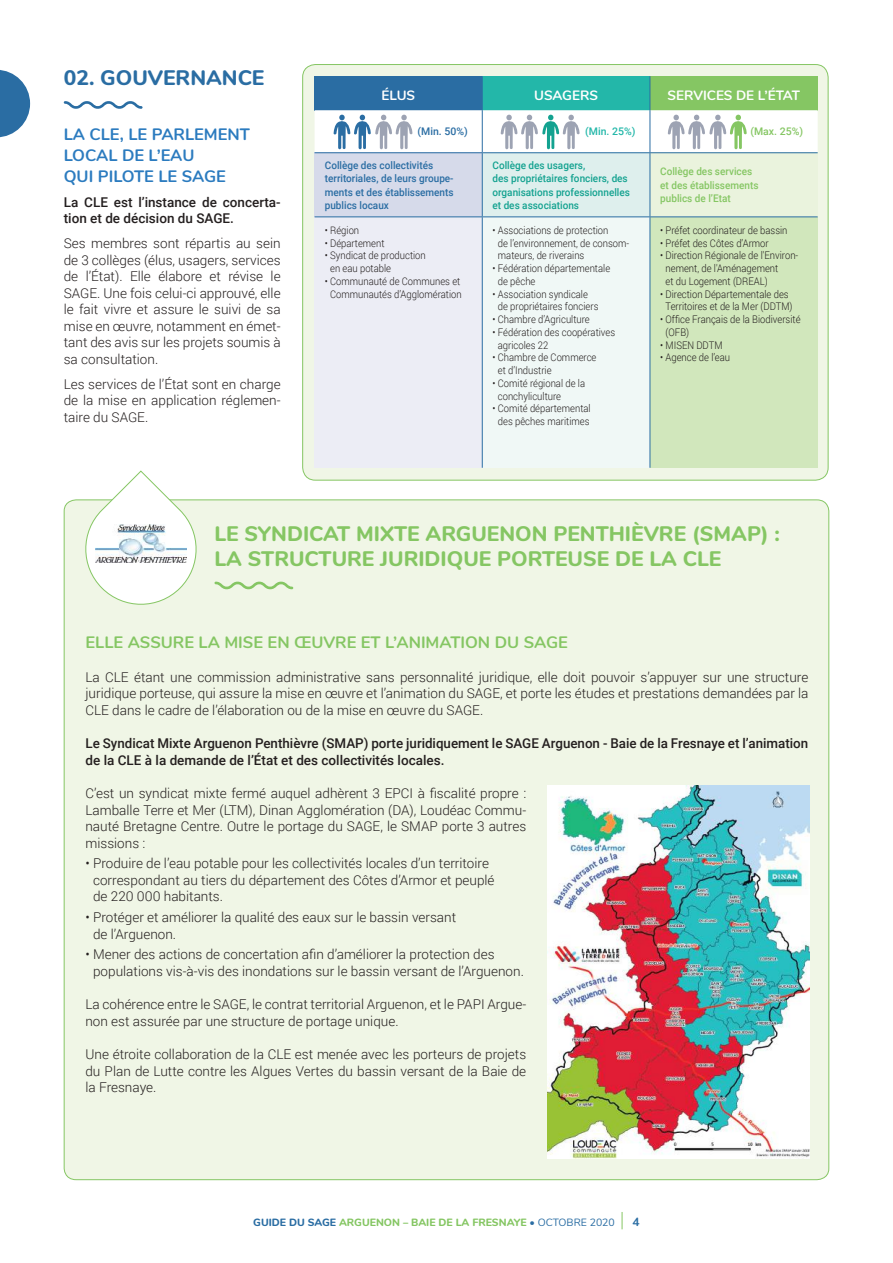
<style>
.page{position:relative;width:893px;height:1263px;background:#fff}
.page>*{position:absolute;margin:0;border:0;box-sizing:border-box;transform-origin:0 0}
.t1{font:800 21px/25.5px "Nunito";color:#85c663}
.t2{font:800 21px "Nunito";color:#2a6da3}
.t3{font:700 16.5px/21px "Nunito";color:#2b7bbf}
.t4{font:700 16.5px "Nunito";color:#85c663}
.t5{font:300 13.5px/16.5px "Roboto";color:#241f1f;text-align:justify}
.t6{font:500 13.5px/16.5px "Roboto";color:#241f1f}
.t7{font:700 13.5px "Nunito";color:#fff}
.t8{font:700 12px "Nunito";color:#2a6da3}
.t9{font:300 10.5px/12.8px "Roboto";color:#241f1f;scale:.9 1}
.t10{font:500 10.5px/13.5px "Roboto";color:#13a290;scale:.95 1}
.t11{font:500 10.5px/13.5px "Roboto";color:#2a6da3;scale:.95 1}
.t12{font:500 10.5px/13.5px "Roboto";color:#85c663;scale:.95 1}
.t13{font:800 10.5px "Nunito";color:#85c663}
.t14{font:500 10.5px "Roboto";color:#2a6da3}
.t15{font:500 10.5px "Roboto";color:#23b7a9}
.t16{font:500 10.5px "Roboto";color:#85c663}
.s1{color:#2a6da3}
.s2{font-weight:400;color:#2a6da3}
</style>
<div class="page">
<svg style="left:622px;top:1212px;width:1px;height:17px"></svg>
<div style="left:303px;top:65px;width:525px;height:415px;background:#f0f6e6;border-radius:13px"></div>
<div style="left:64px;top:500px;width:765px;height:680px;background:#f0f6e6;border-radius:12px"></div>
<svg style="left:214px;top:582px;width:79px;height:7px"></svg>
<svg style="left:80px;top:470px;width:123px;height:135px"></svg>
<svg style="left:64px;top:101px;width:79px;height:8px"></svg>
<svg style="left:0;top:70px;width:30px;height:67px"></svg>
<img style="left:547px;top:786px;width:262px;height:373px">
<div style="left:315px;top:76px;width:167px;height:34px;background:#2a6da3"></div>
<div style="left:482px;top:76px;width:168px;height:34px;background:#23b7a9"></div>
<div style="left:650px;top:76px;width:168px;height:34px;background:#85c663"></div>
<div style="left:315px;top:153px;width:167px;height:64px;background:#d6daea"></div>
<div style="left:482px;top:153px;width:168px;height:64px;background:#deefed"></div>
<div style="left:650px;top:153px;width:168px;height:64px;background:#eaf3dd"></div>
<div style="left:315px;top:217px;width:167px;height:251px;background:#ecedf5"></div>
<div style="left:482px;top:217px;width:168px;height:251px;background:#f0f8f6"></div>
<div style="left:650px;top:217px;width:168px;height:251px;background:#d1e7bc"></div>
<hr style="left:482px;top:76px;width:1px;height:34px;background:#2a6da3">
<hr style="left:650px;top:76px;width:1px;height:34px;background:#2a6da3">
<hr style="left:482px;top:153px;width:1px;height:63px;background:#2a6da3">
<hr style="left:650px;top:153px;width:1px;height:63px;background:#2a6da3">
<hr style="left:315px;top:216px;width:167px;height:1px;background:#2a6da3">
<hr style="left:482px;top:217px;width:1px;height:251px;background:#2a6da3">
<hr style="left:482px;top:216px;width:168px;height:1px;background:#2a6da3">
<hr style="left:650px;top:217px;width:1px;height:251px;background:#2a6da3">
<hr style="left:650px;top:216px;width:168px;height:1px;background:#2a6da3">
<svg style="left:315px;top:110px;width:503px;height:43px;background:#e5ecee"></svg>
<h1 class="t2" style="left:64px;top:62px;width:202px">02. GOUVERNANCE</h1>
<p class="t3" style="left:64px;top:123px;width:188px">LA CLE, LE PARLEMENT<br>LOCAL DE L’EAU<br>QUI PILOTE LE SAGE</p>
<p class="t6" style="left:64px;top:193px;width:218px">La CLE est l’instance de concerta&shy;tion et de décision du SAGE.</p>
<p class="t5" style="left:64px;top:235px;width:218px">Ses membres sont répartis au sein de 3 collèges (élus, usagers, services de l’État). Elle élabore et révise le SAGE. Une fois celui-ci approuvé, elle le fait vivre et assure le suivi de sa mise en œuvre, notamment en émet&shy;tant des avis sur les projets soumis à sa consultation.</p>
<p class="t5" style="left:64px;top:375px;width:218px">Les services de l’État sont en charge de la mise en application réglemen&shy;taire du SAGE.</p>
<p class="t7" style="left:382px;top:85px;width:35px">ÉLUS</p>
<p class="t7" style="left:534px;top:85px;width:65px">USAGERS</p>
<p class="t7" style="left:668px;top:85px;width:134px">SERVICES DE L’ÉTAT</p>
<p class="t14" style="left:417px;top:124px;width:52px">(Min. 50%)</p>
<p class="t15" style="left:585px;top:124px;width:52px">(Min. 25%)</p>
<p class="t16" style="left:750px;top:124px;width:54px">(Max. 25%)</p>
<p class="t11" style="left:325px;top:158px;width:137px">Collège des collectivités territoriales, de leurs groupe&shy;ments et des établissements publics locaux</p>
<p class="t10" style="left:492px;top:158px;width:146px">Collège des usagers,<br>des propriétaires fonciers, des organisations professionnelles et des associations</p>
<p class="t12" style="left:660px;top:164px;width:105px">Collège des services et des établissements publics de l’Etat</p>
<p class="t9" style="left:325px;top:223px;width:40px">• Région</p>
<p class="t9" style="left:325px;top:236px;width:68px">• Département</p>
<p class="t9" style="left:330px;top:249px;width:108px;text-indent:-5px">• Syndicat de production en eau potable</p>
<p class="t9" style="left:325px;top:274px;width:154px;text-align:center">• Communauté de Communes et<br>Communautés d’Agglomération</p>
<p class="t9" style="left:660px;top:223px;width:143px">• Préfet coordinateur de bassin</p>
<p class="t9" style="left:660px;top:236px;width:122px">• Préfet des Côtes d’Armor</p>
<p class="t9" style="left:666px;top:249px;width:149px;text-indent:-5px">• Direction Régionale de l'Environ&shy;nement, de l'Aménagement<br>et du Logement (DREAL)</p>
<p class="t9" style="left:660px;top:287px;width:149px;text-align:center">• Direction Départementale des<br>Territoires et de la Mer (DDTM)</p>
<p class="t9" style="left:666px;top:313px;width:151px;text-indent:-5px">• Office Français de la Biodiversité (OFB)</p>
<p class="t9" style="left:660px;top:338px;width:71px">• MISEN DDTM</p>
<p class="t9" style="left:660px;top:351px;width:79px">• Agence de l’eau</p>
<p class="t9" style="left:498px;top:223px;width:147px;text-indent:-5px">• Associations de protection<br>de l’environnement, de consom&shy;mateurs, de riverains</p>
<p class="t9" style="left:498px;top:262px;width:126px;text-indent:-5px">• Fédération départementale de pêche</p>
<p class="t9" style="left:498px;top:287px;width:113px;text-indent:-5px">• Association syndicale de propriétaires fonciers</p>
<p class="t9" style="left:492px;top:313px;width:110px">• Chambre d’Agriculture</p>
<p class="t9" style="left:498px;top:325px;width:132px;text-indent:-5px">• Fédération des coopératives agricoles 22</p>
<p class="t9" style="left:498px;top:351px;width:111px;text-indent:-5px">• Chambre de Commerce et d’Industrie</p>
<p class="t9" style="left:498px;top:376px;width:98px;text-indent:-5px">• Comité régional de la conchyliculture</p>
<p class="t9" style="left:492px;top:402px;width:111px;text-align:center">• Comité départemental des pêches maritimes</p>
<h1 class="t1" style="left:214px;top:520px;width:567px">LE SYNDICAT MIXTE ARGUENON PENTHIÈVRE (SMAP) :<br>LA STRUCTURE JURIDIQUE PORTEUSE DE LA CLE</h1>
<p class="t4" style="left:85px;top:630px;width:484px">ELLE ASSURE LA MISE EN ŒUVRE ET L’ANIMATION DU SAGE</p>
<p class="t5" style="left:85px;top:668px;width:724px">La CLE étant une commission administrative sans personnalité juridique, elle doit pouvoir s’appuyer sur une structure juridique porteuse, qui assure la mise en œuvre et l’animation du SAGE, et porte les études et prestations demandées par la CLE dans le cadre de l’élaboration ou de la mise en œuvre du SAGE.</p>
<p class="t6" style="left:85px;top:735px;width:724px">Le Syndicat Mixte Arguenon Penthièvre (SMAP) porte juridiquement le SAGE Arguenon - Baie de la Fresnaye et l’animation de la CLE à la demande de l’État et des collectivités locales.</p>
<p class="t5" style="left:85px;top:785px;width:442px">C’est un syndicat mixte fermé auquel adhèrent 3 EPCI à fiscalité propre :<br>Lamballe Terre et Mer (LTM), Dinan Agglomération (DA), Loudéac Commu&shy;nauté Bretagne Centre. Outre le portage du SAGE, le SMAP porte 3 autres missions :</p>
<p class="t5" style="left:93px;top:855px;width:403px;text-align:left;text-indent:-8px">• Produire de l’eau potable pour les collectivités locales d’un territoire correspondant au tiers du département des Côtes d’Armor et peuplé de 220 000 habitants.</p>
<p class="t5" style="left:93px;top:909px;width:365px;text-indent:-8px">• Protéger et améliorer la qualité des eaux sur le bassin versant de l’Arguenon.</p>
<p class="t5" style="left:93px;top:946px;width:432px;text-indent:-8px">• Mener des actions de concertation afin d’améliorer la protection des populations vis-à-vis des inondations sur le bassin versant de l’Arguenon.</p>
<p class="t5" style="left:85px;top:996px;width:442px">La cohérence entre le SAGE, le contrat territorial Arguenon, et le PAPI Argue&shy;non est assurée par une structure de portage unique.</p>
<p class="t5" style="left:85px;top:1046px;width:442px">Une étroite collaboration de la CLE est menée avec les porteurs de projets du Plan de Lutte contre les Algues Vertes du bassin versant de la Baie de la Fresnaye.</p>
<p class="t13" style="left:253px;top:1215px;width:363px"><span class="s1">GUIDE DU SAGE</span> ARGUENON – BAIE DE LA FRESNAYE <span class="s2">• OCTOBRE 2020</span></p>
<p class="t8" style="left:632px;top:1213px;width:9px">4</p>
</div>
